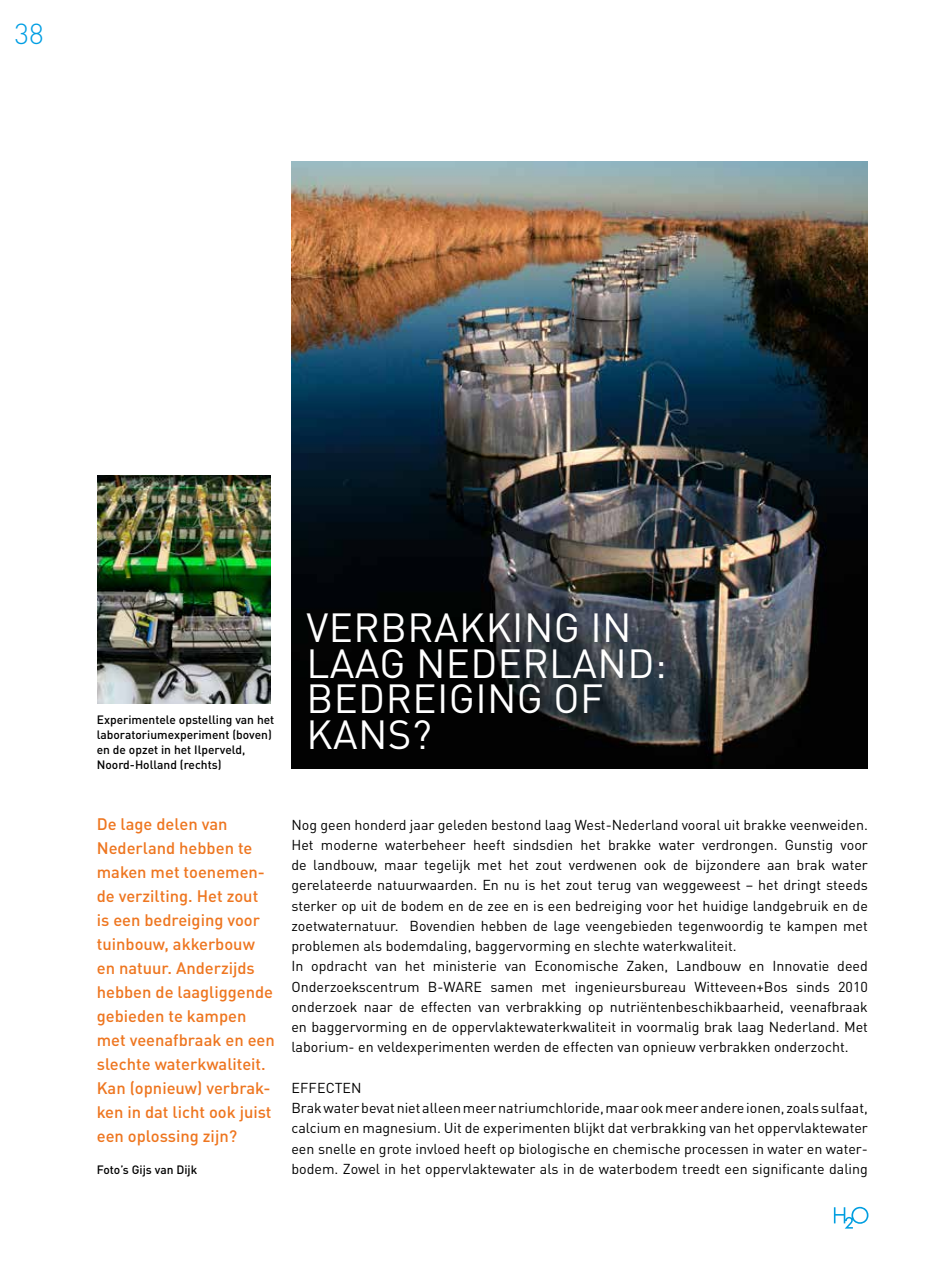
<style>
.page{position:relative;width:936px;height:1263px;background:#fff}
.page>*{position:absolute;margin:0;border:0;box-sizing:border-box;transform-origin:0 0}
.t1{font:40.2px/35.7px "DIN Pro";letter-spacing:.01em;color:#fff}
.t2{font:300 28.5px "DIN Pro";color:#009ee3}
.t3{font:500 16.5px/24px "DIN Pro";color:#ee7620}
.t4{font:14.25px/20.2px "DIN Pro";color:#000}
.t5{font:500 12px/15px "DIN Pro";color:#000}
</style>
<div class="page">
<svg style="left:833px;top:1207px;width:35px;height:21px"></svg>
<img style="left:291px;top:162px;width:576px;height:607px">
<img style="left:98px;top:476px;width:172px;height:227px">
<h2 class="t2" style="left:15px;top:12px;width:31px">38</h2>
<p class="t5" style="left:97px;top:711px;width:179px">Experimentele opstelling van het laboratoriumexperiment (boven) en de opzet in het Ilperveld,<br>N oord-Holland (rechts)</p>
<h1 class="t1" style="left:306px;top:605px;width:361px">Verbrakking in laag N ederland: bedreiging of kans?</h1>
<p class="t3" style="left:97px;top:810px;width:179px">De lage delen van<br>Nederland hebben te maken met toenemen&shy;de verzilting. Het zout is een bedreiging voor tuinbouw, akkerbouw en natuur. Anderzijds hebben de laagliggende gebieden te kampen met veenafbraak en een slechte waterkwaliteit.<br>Kan (opnieuw) verbrak&shy;ken in dat licht ook juist een oplossing zijn?</p>
<p class="t5" style="left:97px;top:1161px;width:102px">Foto’s Gijs van Dijk</p>
<p class="t4" style="left:291px;top:813px;width:578px">Nog geen honderd jaar geleden bestond laag West-Nederland vooral uit brakke veenweiden.<br>Het moderne waterbeheer heeft sindsdien het brakke water verdrongen. Gunstig voor de landbouw, maar tegelijk met het zout verdwenen ook de bijzondere aan brak water gerelateerde natuurwaarden. En nu is het zout terug van weggeweest – het dringt steeds sterker op uit de bodem en de zee en is een bedreiging voor het huidige landgebruik en de zoetwaternatuur. Bovendien hebben de lage veengebieden tegenwoordig te kampen met problemen als bodemdaling, baggervorming en slechte waterkwaliteit.<br>I n opdracht van het ministerie van Economische Zaken, Landbouw en I nnovatie deed -O nderzoekscentrum B-WARE</p>
<p class="t4" style="left:291px;top:975px;width:578px;text-align:justify;text-indent:199px">samen met ingenieursbureau Witteveen+Bos sinds 2010 onderzoek naar de effecten van verbrakking op nutriëntenbeschikbaarheid, veenafbraak en baggervorming en de oppervlaktewaterkwaliteit in voormalig brak laag Nederland. Met laborium- en veldexperimenten werden de effecten van opnieuw verbrakken onderzocht.</p>
<p class="t4" style="left:291px;top:1076px;width:578px">Effecten<br>Brak water bevat niet alleen meer natriumchloride, maar ook meer andere ionen, zoals sulfaat, calcium en magnesium. U it de experimenten blijkt dat verbrakking van het oppervlaktewater een snelle en grote invloed heeft op biologische en chemische processen in water en water&shy;bodem. Zowel in het oppervlaktewater als in de waterbodem treedt een significante daling</p>
</div>
